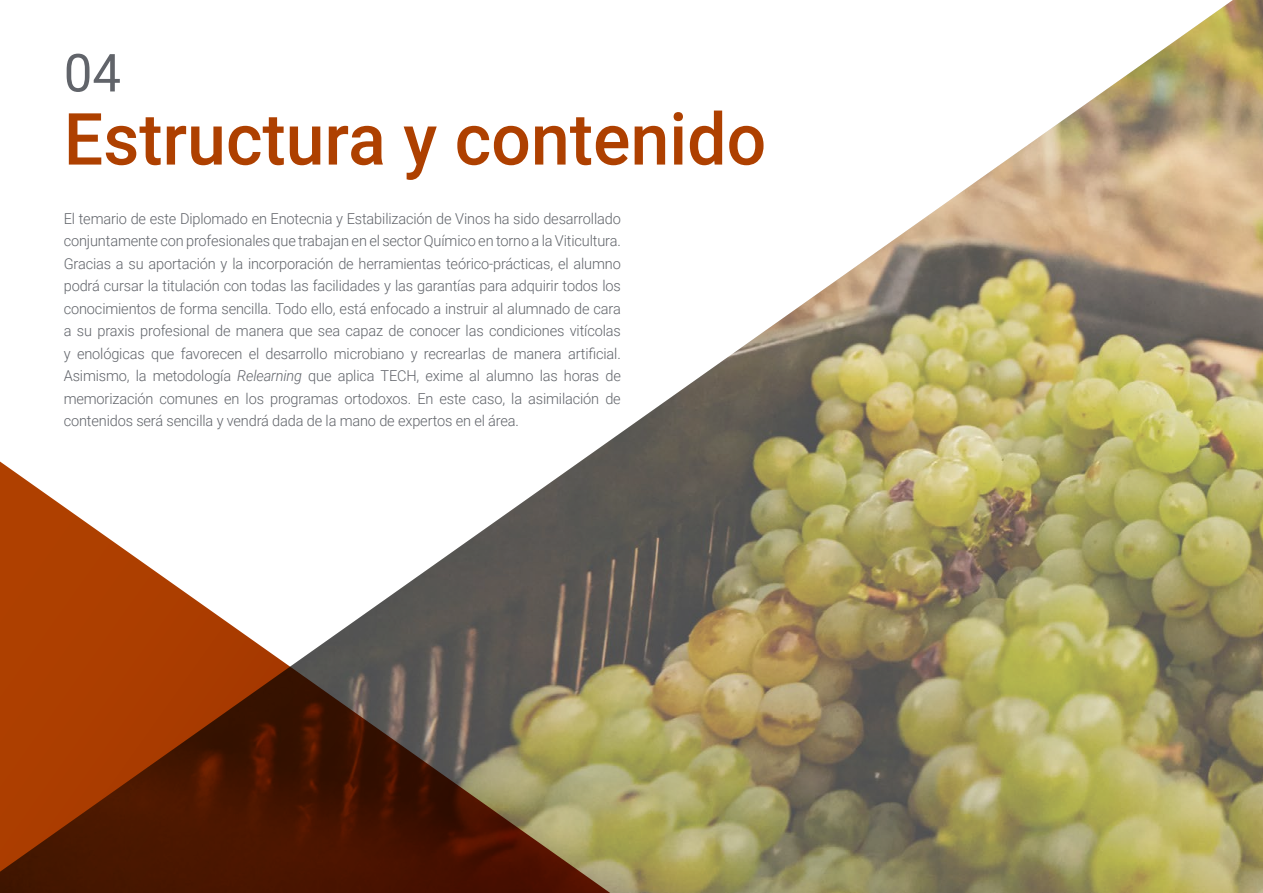
<style>
.page{position:relative;width:1263px;height:893px;background:#fff}
.page>*{position:absolute;margin:0;border:0;box-sizing:border-box;transform-origin:0 0}
.t1{font:500 72px "Roboto";color:#ae4000}
.t2{font:52.5px "Roboto";color:#61646a}
.t3{font:300 15px/22.5px "Roboto";letter-spacing:-.01em;color:#61646a;text-align:justify}
.s1{font-style:italic}
</style>
<div class="page">
<img style="left:602px;top:0;width:661px;height:893px">
<svg style="left:0;top:446px;width:640px;height:447px"></svg>
<h2 class="t2" style="left:64px;top:36px;width:59px">04</h2>
<h1 class="t1" style="left:64px;top:89px;width:704px">Estructura y contenido</h1>
<p class="t3" style="left:64px;top:207px;width:559px">El temario de este Diplomado en Enotecnia y Estabilización de Vinos ha sido desarrollado conjuntamente con profesionales que trabajan en el sector Químico en torno a la Viticultura.<br>Gracias a su aportación y la incorporación de herramientas teórico-prácticas, el alumno podrá cursar la titulación con todas las facilidades y las garantías para adquirir todos los conocimientos de forma sencilla. Todo ello, está enfocado a instruir al alumnado de cara a su praxis profesional de manera que sea capaz de conocer las condiciones vitícolas y enológicas que favorecen el desarrollo microbiano y recrearlas de manera artificial.<br>Asimismo, la metodología <span class="s1">Relearning</span> que aplica TECH, exime al alumno las horas de memorización comunes en los programas ortodoxos. En este caso, la asimilación de contenidos será sencilla y vendrá dada de la mano de expertos en el área.</p>
</div>
